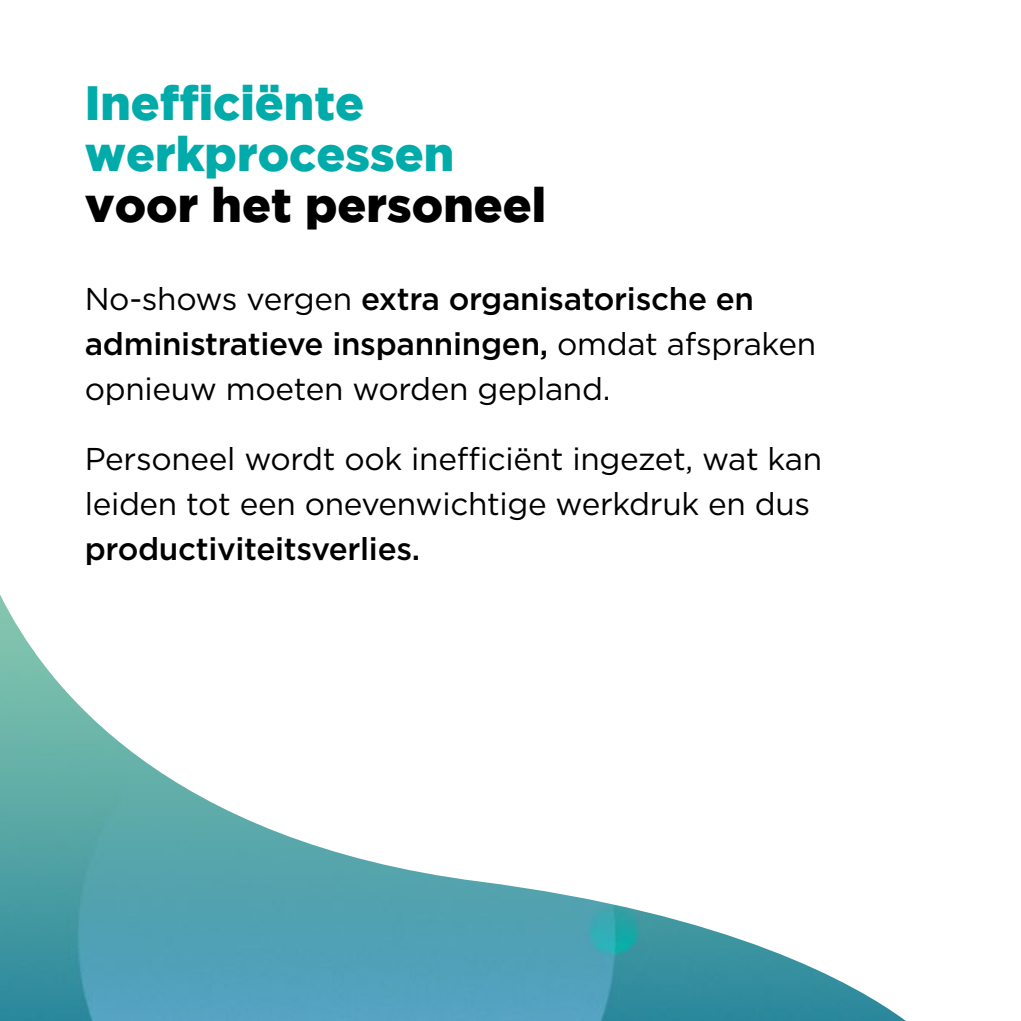
<style>
.page{position:relative;width:1021px;height:1021px;background:#fff}
.page>*{position:absolute;margin:0;border:0;box-sizing:border-box;transform-origin:0 0}
.t1{font:900 48px/51px "Gotham";color:#00abaa}
.t2{font:900 48px "Gotham";color:#000}
.t3{font:31.5px/45px "Gotham";letter-spacing:-.01em;color:#000}
.t4{font:500 31.5px "Gotham";letter-spacing:-.01em;color:#000}
.s1{font-weight:500}
</style>
<div class="page">
<img style="left:0;top:594px;width:905px;height:426px">
<h1 class="t1" style="left:85px;top:76px;width:371px">Inefficiënte werkprocessen</h1>
<h1 class="t2" style="left:85px;top:177px;width:463px">voor het personeel</h1>
<p class="t3" style="left:85px;top:275px;width:733px">No-shows vergen <span class="s1">extra organisatorische en administratieve inspanningen,</span> omdat afspraken opnieuw moeten worden gepland.</p>
<p class="t3" style="left:85px;top:436px;width:739px">Personeel wordt ook inefficiënt ingezet, wat kan leiden tot een onevenwichtige werkdruk en dus</p>
<p class="t4" style="left:85px;top:528px;width:337px">productiviteitsverlies.</p>
</div>
